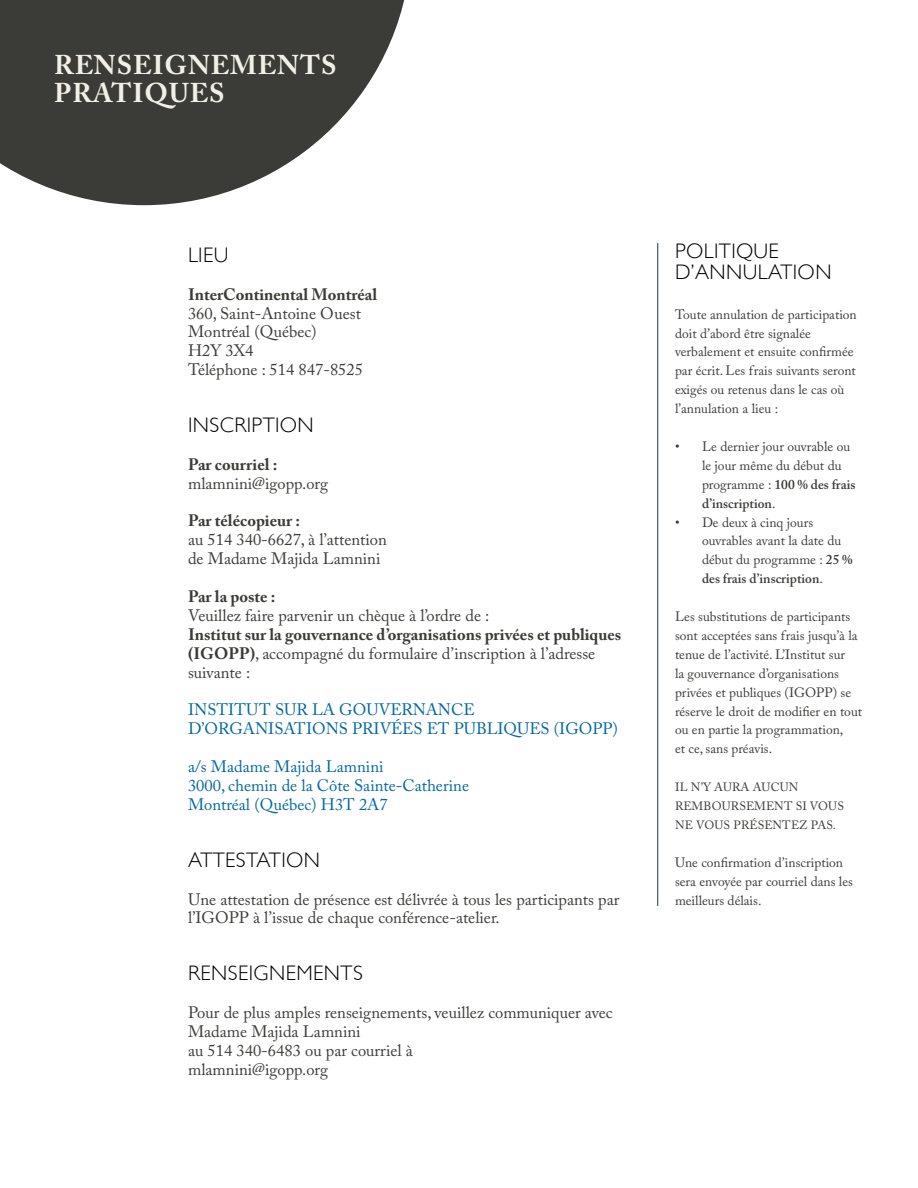
<style>
.page{position:relative;width:918px;height:1188px;background:#fff}
.page>*{position:absolute;margin:0;border:0;box-sizing:border-box;transform-origin:0 0}
.t1{font:700 27px/28.5px "Adobe Caslon Pro";letter-spacing:.035em;color:#f2f0e6}
.t2{font:300 21px "Gill Sans";letter-spacing:.02em;color:#000}
.t3{font:16.5px/18.9px "Adobe Caslon Pro";color:#3b3b38}
.t4{font:700 16.5px/18.9px "Adobe Caslon Pro";color:#3b3b38}
.t5{font:16.5px/18.9px "Adobe Caslon Pro";color:#0068a2}
.t6{font:13.5px/18.9px "Adobe Caslon Pro";color:#3b3b38}
.t7{font:12px "Adobe Caslon Pro";color:#3b3b38}
.s1{font-weight:400}
.s2{font-weight:600}
</style>
<div class="page">
<svg style="left:0;top:0;width:405px;height:205px;fill:#3b3b38"></svg>
<hr style="left:657px;top:243px;width:1px;height:663px;background:#193642">
<h1 class="t1" style="left:54px;top:50px;width:284px">Renseignements pratiques</h1>
<h2 class="t2" style="left:188px;top:243px;width:42px">LIE U</h2>
<p class="t4" style="left:188px;top:285px;width:191px">InterContinental Montréal</p>
<p class="t3" style="left:188px;top:303px;width:176px">360, Saint-Antoine Ouest<br>Montréal (Québec)<br>H2Y 3X4<br>Téléphone : 514 847-8525</p>
<h2 class="t2" style="left:188px;top:413px;width:11px">INSCRI</h2>
<h2 class="t2" style="left:252px;top:413px;width:25px">PTION</h2>
<p class="t4" style="left:188px;top:455px;width:91px">Par courriel :</p>
<p class="t3" style="left:188px;top:474px;width:142px">mlamnini@igopp.org</p>
<p class="t4" style="left:188px;top:511px;width:114px">Par télécopieur :</p>
<p class="t3" style="left:188px;top:530px;width:200px">au 514 340-6627, à l’attention de Madame Majida Lamnini</p>
<p class="t4" style="left:188px;top:587px;width:89px">Par la poste :</p>
<p class="t3" style="left:188px;top:606px;width:303px">Veuillez faire parvenir un chèque à l’ordre de :</p>
<p class="t4" style="left:188px;top:625px;width:435px">Institut sur la gouvernance d’organisations privées et publiques (IGOPP)<span class="s1">, accompagné du formulaire d’inscription à l’adresse suivante :</span></p>
<p class="t5" style="left:188px;top:700px;width:432px">INSTITUT SUR LA GOUVERNANCE<br>D’ORGANISATIONS PRIVÉES ET PUBLIQUES (IGOPP)</p>
<p class="t5" style="left:188px;top:757px;width:282px">a/s Madame Majida Lamnini<br>3000, chemin de la Côte Sainte-Catherine<br>Montréal (Québec) H3T 2A7</p>
<h2 class="t2" style="left:188px;top:848px;width:13px">ATTESTATION</h2>
<p class="t3" style="left:188px;top:889px;width:433px">Une attestation de présence est délivrée à tous les participants par l’IGOPP à l’issue de chaque conférence-atelier.</p>
<h2 class="t2" style="left:188px;top:961px;width:12px">RENSEI</h2>
<h2 class="t2" style="left:254px;top:961px;width:73px">GNEMENTS</h2>
<p class="t3" style="left:188px;top:1003px;width:426px">Pour de plus amples renseignements, veuillez communiquer avec Madame Majida Lamnini<br>au 514 340-6483 ou par courriel à<br>mlamnini@igopp.org</p>
<h2 class="t2" style="left:675px;top:238px;width:22px">POLITI</h2>
<h2 class="t2" style="left:736px;top:238px;width:42px">QUE</h2>
<h2 class="t2" style="left:675px;top:259px;width:37px">D’ANN</h2>
<h2 class="t2" style="left:743px;top:259px;width:28px">ULATION</h2>
<p class="t6" style="left:675px;top:304px;width:183px">Toute annulation de participation doit d’abord être signalée verbalement et ensuite confirmée par écrit. Les frais suivants seront exigés ou retenus dans le cas où l’annulation a lieu :</p>
<p class="t6" style="left:702px;top:437px;width:155px;text-indent:-27px">• Le dernier jour ouvrable ou le jour même du début du programme : <span class="s2">100 % des frais d’inscription</span>.</p>
<p class="t6" style="left:702px;top:512px;width:152px;text-indent:-27px">• De deux à cinq jours ouvrables avant la date du début du programme : <span class="s2">25 % des frais d’inscription</span>.</p>
<p class="t6" style="left:675px;top:607px;width:189px">Les substitutions de participants sont acceptées sans frais jusqu’à la tenue de l’activité. L’Institut sur<br>la gouvernance d’organisations privées et publiques (IGOPP) se réserve le droit de modifier en tout ou en partie la programmation,<br>et ce, sans préavis.</p>
<p class="t7" style="left:675px;top:780px;width:50px">Il n’y aura</p>
<p class="t7" style="left:753px;top:780px;width:11px">aucun</p>
<p class="t7" style="left:675px;top:799px;width:10px">remboursement</p>
<p class="t7" style="left:796px;top:799px;width:24px">si vous</p>
<p class="t7" style="left:675px;top:818px;width:31px">ne vous</p>
<p class="t7" style="left:733px;top:818px;width:10px">présente</p>
<p class="t7" style="left:799px;top:818px;width:38px">z pas .</p>
<p class="t6" style="left:675px;top:853px;width:179px">Une confirmation d’inscription sera envoyée par courriel dans les meilleurs délais.</p>
</div>
